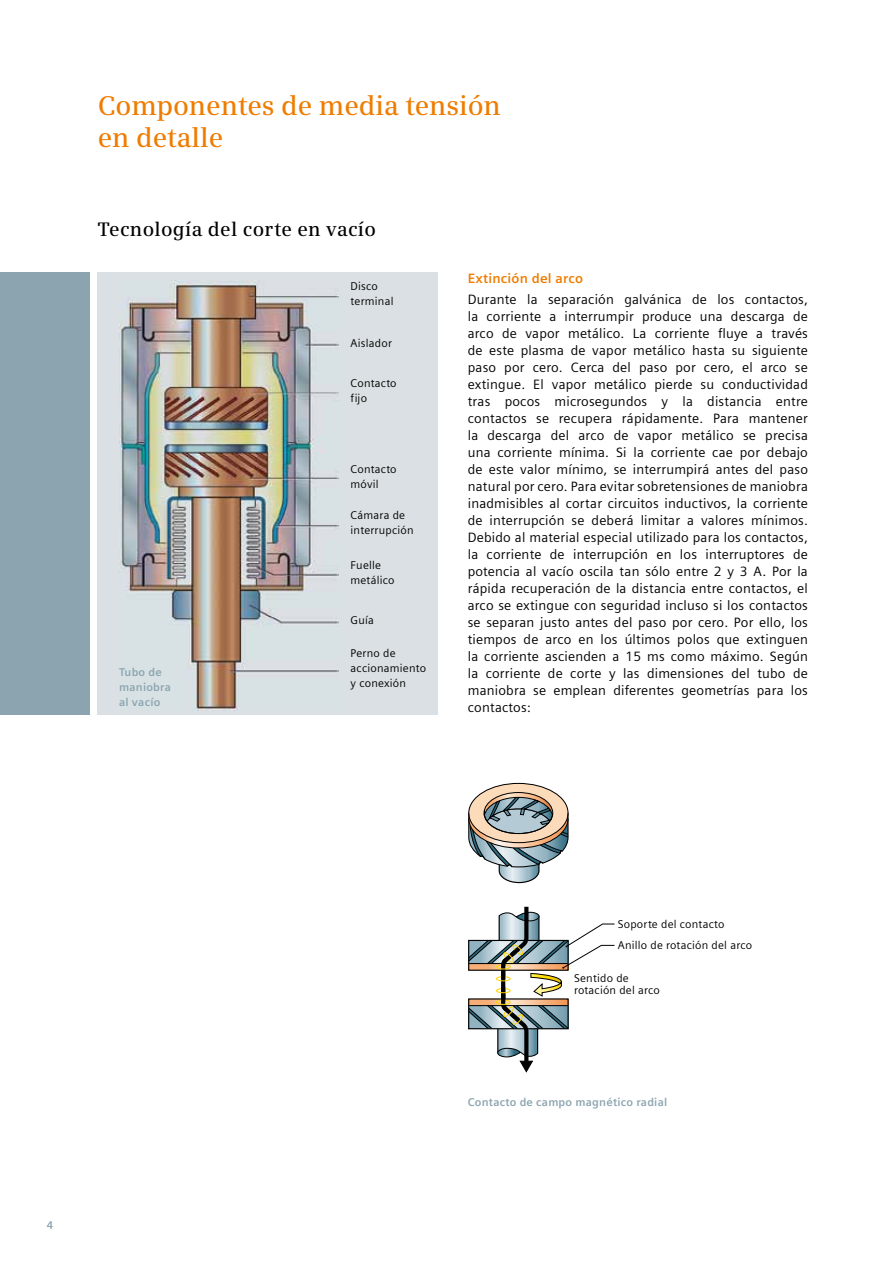
<style>
.page{position:relative;width:893px;height:1263px;background:#fff}
.page>*{position:absolute;margin:0;border:0;box-sizing:border-box;transform-origin:0 0}
.t1{font:600 27px/32px "Siemens Serif";letter-spacing:-.005em;color:#ef7c00}
.t2{font:600 19.5px "Siemens Serif";letter-spacing:.015em;color:#000}
.t3{font:13.5px/17px "Siemens Sans";letter-spacing:.015em;color:#000;text-align:justify}
.t4{font:700 13.5px "Siemens Sans";letter-spacing:.015em;color:#ef7c00}
.t5{font:11.25px/14.9px "Siemens Sans";letter-spacing:.02em;color:#000}
.t6{font:700 11.25px/14.9px "Siemens Sans";letter-spacing:.02em;color:#8ba4af}
</style>
<div class="page">
<div style="left:98px;top:272px;width:340px;height:442px;background:#dae0e3"></div>
<img style="left:119px;top:280px;width:220px;height:430px">
<div style="left:0;top:272px;width:89px;height:442px;background:#8ba4af"></div>
<svg style="left:468px;top:782px;width:101px;height:102px"></svg>
<svg style="left:468px;top:906px;width:147px;height:166px"></svg>
<h1 class="t1" style="left:98px;top:89px;width:405px">Componentes de media tensión en detalle</h1>
<h2 class="t2" style="left:98px;top:218px;width:280px">Tecnología del corte en vacío</h2>
<p class="t6" style="left:119px;top:665px;width:53px">Tubo de maniobra al vacío</p>
<p class="t5" style="left:351px;top:279px;width:44px">Disco terminal</p>
<p class="t5" style="left:351px;top:336px;width:43px">Aislador</p>
<p class="t5" style="left:351px;top:376px;width:48px">Contacto fijo</p>
<p class="t5" style="left:351px;top:462px;width:48px">Contacto móvil</p>
<p class="t5" style="left:351px;top:508px;width:65px">Cámara de interrupción</p>
<p class="t5" style="left:351px;top:558px;width:45px">Fuelle metálico</p>
<p class="t5" style="left:351px;top:613px;width:25px">Guía</p>
<p class="t5" style="left:351px;top:646px;width:77px">Perno de accionamiento y conexión</p>
<p class="t4" style="left:468px;top:270px;width:117px">Extinción del arco</p>
<p class="t3" style="left:468px;top:291px;width:342px">Durante la separación galvánica de los contactos, la corriente a interrumpir produce una descarga de arco de vapor metálico. La corriente fluye a través de este plasma de vapor metálico hasta su siguiente paso por cero. Cerca del paso por cero, el arco se extingue. El vapor metálico pierde su conductividad tras pocos microsegundos y la distancia entre contactos se recupera rápidamente. Para mantener la descarga del arco de vapor metálico se precisa una corriente mínima. Si la corriente cae por debajo de este valor mínimo, se interrumpirá antes del paso natural por cero. Para evitar sobretensiones de maniobra inadmisibles al cortar circuitos inductivos, la corriente de interrupción se deberá limitar a valores mínimos.<br>Debido al material especial utilizado para los contactos, la corriente de interrupción en los interruptores de potencia al vacío oscila tan sólo entre 2 y 3 A. Por la rápida recuperación de la distancia entre contactos, el arco se extingue con seguridad incluso si los contactos se separan justo antes del paso por cero. Por ello, los tiempos de arco en los últimos polos que extinguen la corriente ascienden a 15 ms como máximo. Según la corriente de corte y las dimensiones del tubo de maniobra se emplean diferentes geometrías para los contactos:</p>
<p class="t6" style="left:47px;top:1218px;width:8px">4</p>
<p class="t5" style="left:618px;top:914px;width:136px;line-height:21px">Soporte del contacto<br>Anillo de rotación del arco</p>
<p class="t5" style="left:574px;top:971px;width:87px;line-height:12.8px">Sentido de rotación del arco</p>
<p class="t6" style="left:468px;top:1094px;width:201px">Contacto de campo magnético radial</p>
</div>
